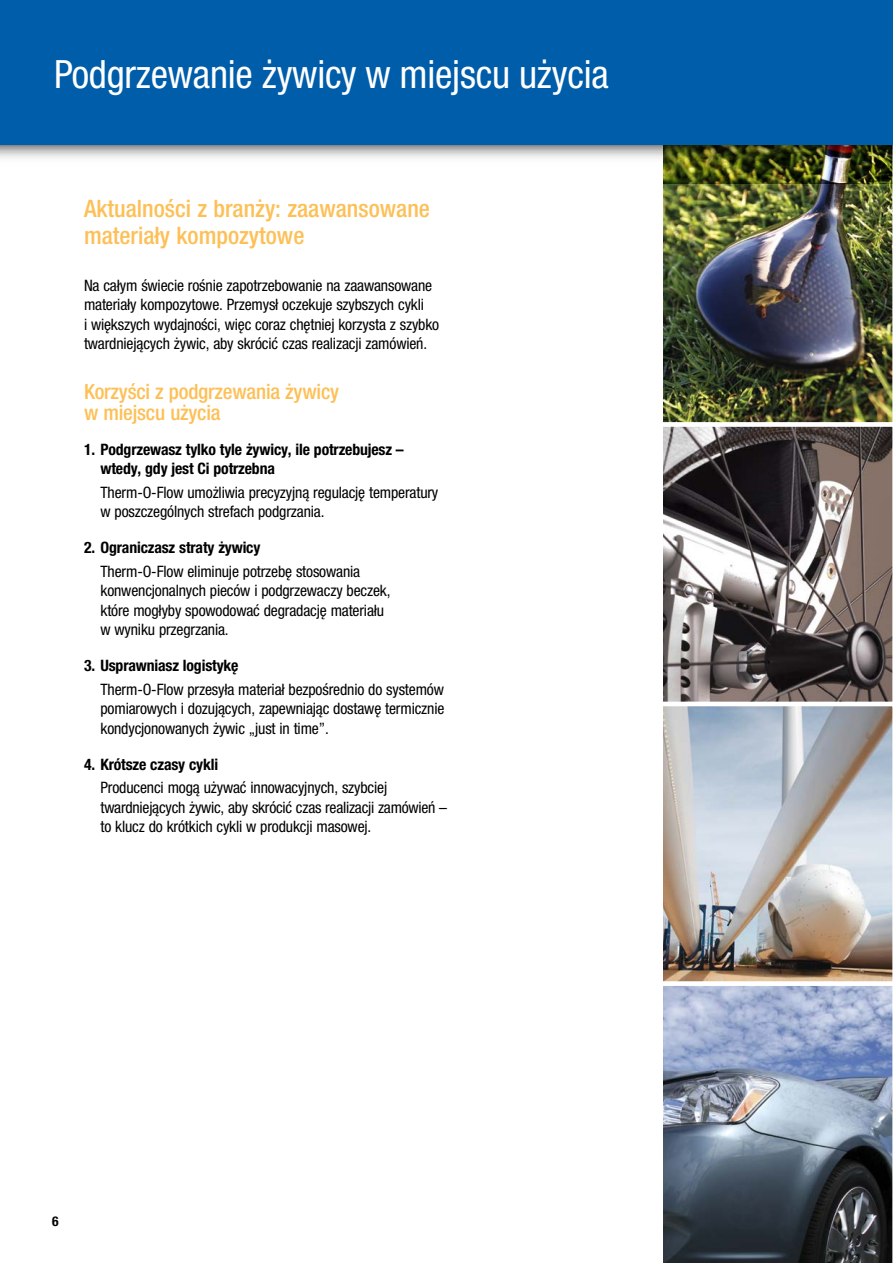
<style>
.page{position:relative;width:893px;height:1263px;background:#fff}
.page>*{position:absolute;margin:0;border:0;box-sizing:border-box;transform-origin:0 0}
.t1{font:condensed 39px "Helvetica Neue LTCE";letter-spacing:-.005em;color:#fff}
.t2{font:500 condensed 24px/27px "Helvetica Neue LTCE";color:#fdc057}
.t3{font:500 condensed 21px/21px "Helvetica Neue LTCE";letter-spacing:-.01em;color:#fdc057}
.t4{font:condensed 15.75px/19.5px "Helvetica Neue LTCE";letter-spacing:-.01em;color:#000}
.t5{font:700 condensed 15.75px/19.5px "Helvetica Neue LTCE";letter-spacing:-.01em;color:#000}
.t6{font:700 condensed 13.5px "Helvetica Neue LT Std";color:#000}
</style>
<div class="page">
<img style="left:663px;top:183px;width:230px;height:239px">
<svg style="left:663px;top:422px;width:230px;height:280px;background:#706967"></svg>
<svg style="left:663px;top:986px;width:230px;height:277px;background:#707c8f"></svg>
<img style="left:663px;top:706px;width:230px;height:276px">
<img style="left:0;top:145px;width:893px;height:38px">
<div style="left:0;top:0;width:893px;height:145px;background:#005daa"></div>
<h1 class="t1" style="left:54px;top:52px;width:556px">Podgrzewanie żywicy w miejscu użycia</h1>
<h2 class="t2" style="left:84px;top:195px;width:348px">Aktualności z branży: zaawansowane materiały kompozytowe</h2>
<p class="t4" style="left:84px;top:276px;width:357px">Na całym świecie rośnie zapotrzebowanie na zaawansowane materiały kompozytowe. Przemysł oczekuje szybszych cykli<br>i większych wydajności, więc coraz chętniej korzysta z szybko twardniejących żywic, aby skrócić czas realizacji zamówień.</p>
<h3 class="t3" style="left:84px;top:380px;width:257px">Korzyści z podgrzewania żywicy w miejscu użycia</h3>
<p class="t5" style="left:100px;top:439px;width:305px;text-indent:-17px">1. Podgrzewasz tylko tyle żywicy, ile potrzebujesz – wtedy, gdy jest Ci potrzebna</p>
<p class="t4" style="left:100px;top:482px;width:339px">Therm-O-Flow umożliwia precyzyjną regulację temperatury w poszczególnych strefach podgrzania.</p>
<p class="t5" style="left:84px;top:537px;width:178px">2. Ograniczasz straty żywicy</p>
<p class="t4" style="left:100px;top:561px;width:292px">Therm-O-Flow eliminuje potrzebę stosowania konwencjonalnych pieców i podgrzewaczy beczek, które mogłyby spowodować degradację materiału w wyniku przegrzania.</p>
<p class="t5" style="left:84px;top:655px;width:156px">3. Usprawniasz logistykę</p>
<p class="t4" style="left:100px;top:679px;width:345px;text-align:justify">Therm-O-Flow przesyła materiał bezpośrednio do systemów pomiarowych i dozujących, zapewniając dostawę termicznie kondycjonowanych żywic „just in time”.</p>
<p class="t5" style="left:84px;top:754px;width:136px">4. Krótsze czasy cykli</p>
<p class="t4" style="left:100px;top:778px;width:348px">Producenci mogą używać innowacyjnych, szybciej twardniejących żywic, aby skrócić czas realizacji zamówień – to klucz do krótkich cykli w produkcji masowej.</p>
<p class="t6" style="left:52px;top:1213px;width:8px">6</p>
</div>
